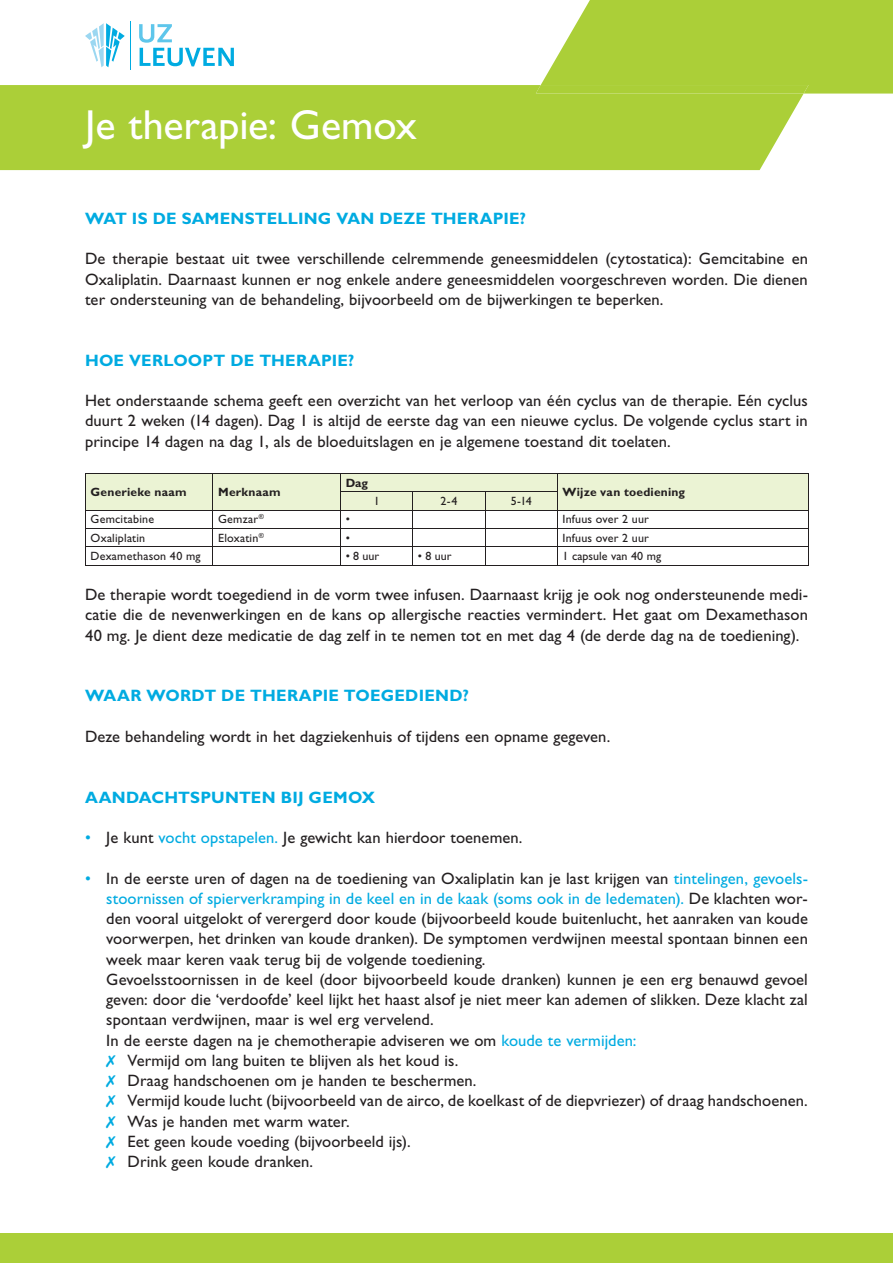
<style>
.page{position:relative;width:893px;height:1263px;background:#fff}
.page>*{position:absolute;margin:0;border:0;box-sizing:border-box;transform-origin:0 0}
.t1{font:42px "Gill Sans Std";color:#fff}
.t2{font:16.5px/20.2px "Gill Sans Std";letter-spacing:.005em;color:#231f20;text-align:justify}
.t3{font:700 16.5px "Gill Sans Std";letter-spacing:.01em;color:#00abe1}
.t4{font:12px "Gill Sans Std";letter-spacing:.015em;color:#231f20}
.t5{font:700 12px "Gill Sans Std";letter-spacing:.02em;color:#231f20}
.s1{color:#00abe1}
</style>
<div class="page">
<div style="left:0;top:85px;width:804px;height:85px;background:#abcf38"></div>
<svg style="left:536px;top:0;width:357px;height:94px;background:#b1d247"></svg>
<div style="left:0;top:1233px;width:893px;height:30px;background:#abcf38"></div>
<hr style="left:130px;top:21px;width:1px;height:48px;background:#00abe1">
<svg style="left:139px;top:24px;width:95px;height:42px"></svg>
<svg style="left:85px;top:23px;width:40px;height:44px"></svg>
<svg style="left:85px;top:473px;width:724px;height:92px"></svg>
<hr style="left:85px;top:565px;width:128px;height:1px;background:#231f20">
<hr style="left:213px;top:565px;width:128px;height:1px;background:#231f20">
<hr style="left:341px;top:565px;width:72px;height:1px;background:#231f20">
<hr style="left:413px;top:565px;width:72px;height:1px;background:#231f20">
<hr style="left:485px;top:565px;width:72px;height:1px;background:#231f20">
<hr style="left:557px;top:565px;width:252px;height:1px;background:#231f20">
<h1 class="t1" style="left:85px;top:100px;width:333px">Je therapie: Gemox</h1>
<p class="t3" style="left:85px;top:209px;width:443px">WAT IS DE SAMENSTELLING VAN DEZE THERAPIE?</p>
<p class="t2" style="left:85px;top:249px;width:724px">De therapie bestaat uit twee verschillende celremmende geneesmiddelen (cytostatica): Gemcitabine en Oxaliplatin. Daarnaast kunnen er nog enkele andere geneesmiddelen voorgeschreven worden. Die dienen ter ondersteuning van de behandeling, bijvoorbeeld om de bijwerkingen te beperken.</p>
<p class="t3" style="left:85px;top:350px;width:271px">HOE VERLOOPT DE THERAPIE?</p>
<p class="t2" style="left:85px;top:391px;width:724px">Het onderstaande schema geeft een overzicht van het verloop van één cyclus van de therapie. Eén cyclus duurt 2 weken (14 dagen). Dag 1 is altijd de eerste dag van een nieuwe cyclus. De volgende cyclus start in principe 14 dagen na dag 1, als de bloeduitslagen en je algemene toestand dit toelaten.</p>
<p class="t5" style="left:91px;top:485px;width:98px">Generieke naam</p>
<p class="t5" style="left:218px;top:485px;width:64px">Merknaam</p>
<p class="t5" style="left:346px;top:475px;width:24px">Dag</p>
<p class="t5" style="left:562px;top:485px;width:124px">Wijze van toediening</p>
<p class="t4" style="left:374px;top:494px;width:7px">1</p>
<p class="t4" style="left:441px;top:494px;width:18px">2-4</p>
<p class="t4" style="left:511px;top:494px;width:22px">5-14</p>
<p class="t4" style="left:91px;top:512px;width:65px">Gemcitabine</p>
<p class="t4" style="left:218px;top:512px;width:47px">Gemzar<sup>®</sup></p>
<p class="t4" style="left:346px;top:512px;width:6px">•</p>
<p class="t4" style="left:562px;top:512px;width:88px">Infuus over 2 uur</p>
<p class="t4" style="left:91px;top:531px;width:56px">Oxaliplatin</p>
<p class="t4" style="left:218px;top:531px;width:47px">Eloxatin<sup>®</sup></p>
<p class="t4" style="left:346px;top:531px;width:6px">•</p>
<p class="t4" style="left:562px;top:531px;width:88px">Infuus over 2 uur</p>
<p class="t4" style="left:91px;top:549px;width:112px">Dexamethason 40 mg</p>
<p class="t4" style="left:346px;top:549px;width:35px">• 8 uur</p>
<p class="t4" style="left:418px;top:549px;width:35px">• 8 uur</p>
<p class="t4" style="left:562px;top:549px;width:100px">1 capsule van 40 mg</p>
<p class="t2" style="left:85px;top:584px;width:724px">De therapie wordt toegediend in de vorm twee infusen. Daarnaast krijg je ook nog ondersteunende medi&shy;catie die de nevenwerkingen en de kans op allergische reacties vermindert. Het gaat om Dexamethason 40 mg. Je dient deze medicatie de dag zelf in te nemen tot en met dag 4 (de derde dag na de toediening).</p>
<p class="t3" style="left:85px;top:686px;width:385px">WAAR WORDT DE THERAPIE TOEGEDIEND?</p>
<p class="t2" style="left:85px;top:726px;width:527px">Deze behandeling wordt in het dagziekenhuis of tijdens een opname gegeven.</p>
<p class="t3" style="left:85px;top:787px;width:292px">AANDACHTSPUNTEN BIJ GEMOX</p>
<p class="t2" style="left:85px;top:827px;width:439px"><span class="s1">•</span> Je kunt <span class="s1">vocht opstapelen.</span> Je gewicht kan hierdoor toenemen.</p>
<p class="t2" style="left:106px;top:868px;width:703px;text-align:left;text-indent:-21px"><span class="s1">•</span> In de eerste uren of dagen na de toediening van Oxaliplatin kan je last krijgen van <span class="s1">tintelingen, gevoels&shy;stoornissen of spierverkramping in de keel en in de kaak (soms ook in de ledematen).</span> De klachten wor&shy;den vooral uitgelokt of verergerd door koude (bijvoorbeeld koude buitenlucht, het aanraken van koude voorwerpen, het drinken van koude dranken). De symptomen verdwijnen meestal spontaan binnen een week maar keren vaak terug bij de volgende toediening.<br>Gevoelsstoornissen in de keel (door bijvoorbeeld koude dranken) kunnen je een erg benauwd gevoel geven: door die ‘verdoofde’ keel lijkt het haast alsof je niet meer kan ademen of slikken. Deze klacht zal spontaan verdwijnen, maar is wel erg vervelend.<br>In de eerste dagen na je chemotherapie adviseren we om <span class="s1">koude te vermijden:<br>✗</span> Vermijd om lang buiten te blijven als het koud is.<br><span class="s1">✗</span> Draag handschoenen om je handen te beschermen.<br><span class="s1">✗</span> Vermijd koude lucht (bijvoorbeeld van de airco, de koelkast of de diepvriezer) of draag handschoenen. <span class="s1">✗</span> Was je handen met warm water.<br><span class="s1">✗</span> Eet geen koude voeding (bijvoorbeeld ijs).<br><span class="s1">✗</span> Drink geen koude dranken.</p>
</div>
